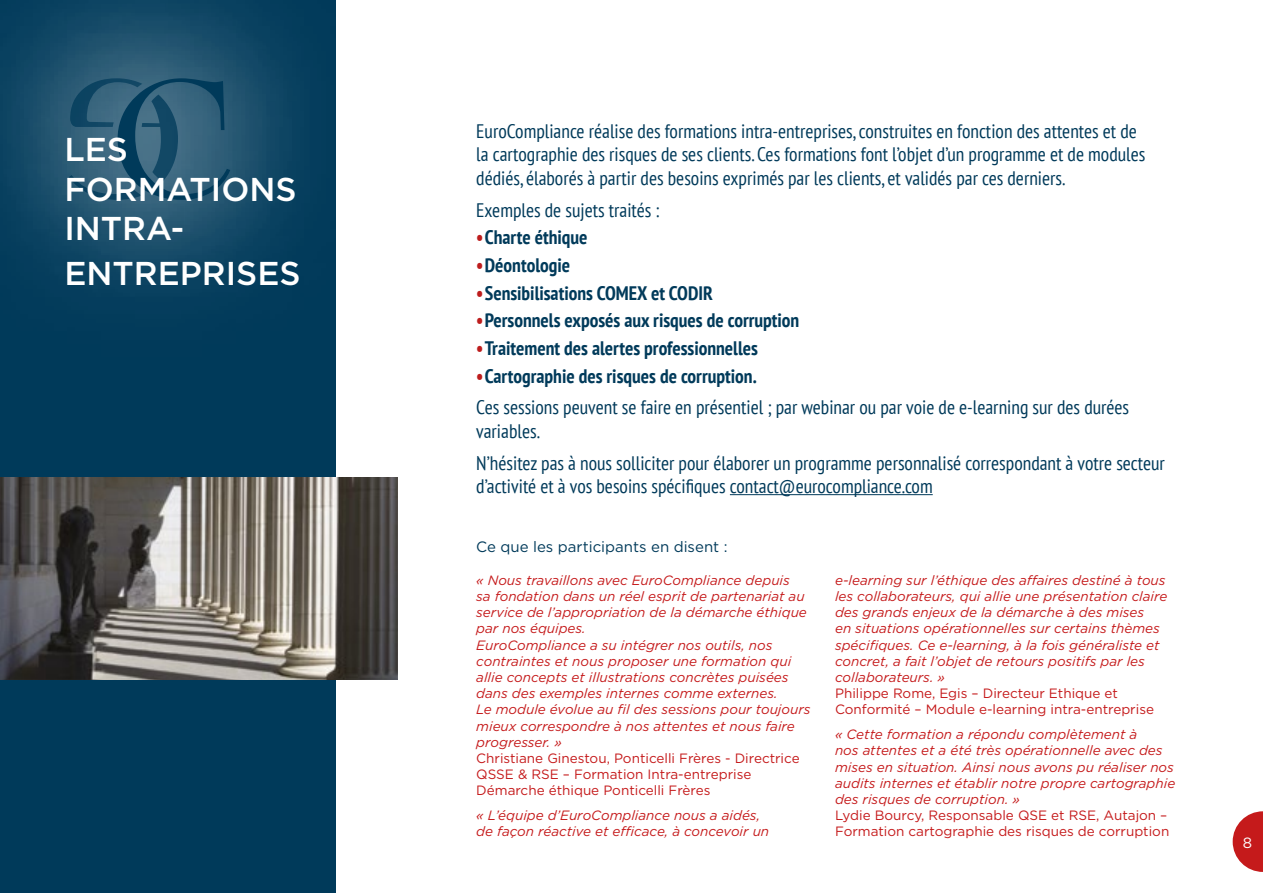
<style>
.page{position:relative;width:1263px;height:893px;background:#fff}
.page>*{position:absolute;margin:0;border:0;box-sizing:border-box;transform-origin:0 0}
.t1{font:500 33px/39.6px "Gotham";color:#fff}
.t2{font:condensed 19.5px/23.4px "PT Sans";color:#003a5a}
.t3{font:700 condensed 19.5px "PT Sans";color:#003a5a}
.t4{font:15px "Gotham";color:#003a5a}
.t5{font:14.85px "Gotham";color:#fff}
.t6{font:italic 13.5px/16.2px "Gotham";color:#c51a1b}
.t7{font:13.5px/16.2px "Gotham";color:#c51a1b}
.s1{color:#bd1d1d}
.s2{font-weight:700;color:#bd1d1d}
.s3{font-weight:700}
</style>
<div class="page">
<div style="left:0;top:0;width:336px;height:893px;background:#003a5a"></div>
<div style="left:0;top:0;width:397px;height:390px;background:#fff;opacity:.75"></div>
<div style="left:0;top:0;width:352px;height:325px;background:#fff;opacity:.75"></div>
<svg style="left:69px;top:78px;width:161px;height:122px"></svg>
<svg style="left:1233px;top:811px;width:30px;height:61px"></svg>
<hr style="left:730px;top:494px;width:203px;height:1px;background:#003a5a">
<img style="left:0;top:477px;width:398px;height:202px">
<h1 class="t1" style="left:64px;top:129px;width:234px">LES<br>FORMATIONS<br>INTRA-</h1>
<h1 class="t1" style="left:64px;top:253px;width:238px">ENTREPRISES</h1>
<p class="t2" style="left:476px;top:119px;width:671px">EuroCompliance réalise des formations intra-entreprises, construites en fonction des attentes et de la cartographie des risques de ses clients. Ces formations font l’objet d’un programme et de modules dédiés, élaborés à partir des besoins exprimés par les clients, et validés par ces derniers.</p>
<h2 class="t2" style="left:476px;top:198px;width:185px">Exemples de sujets traités :</h2>
<h2 class="t3" style="left:476px;top:224px;width:113px"><span class="s1">•</span>Charte éthique</h2>
<h2 class="t3" style="left:476px;top:252px;width:95px"><span class="s1">•</span>Déontologie</h2>
<h2 class="t3" style="left:476px;top:280px;width:238px"><span class="s1">•</span>Sensibilisations COMEX et CODIR</h2>
<h2 class="t3" style="left:476px;top:307px;width:325px"><span class="s1">•</span>Personnels exposés aux risques de corruption</h2>
<h2 class="t3" style="left:476px;top:335px;width:283px"><span class="s1">•</span>Traitement des alertes professionnelles</h2>
<h2 class="t2" style="left:476px;top:359px;width:654px;line-height:32px"><span class="s2">•</span><span class="s3">Cartographie des risques de corruption.<br></span>Ces sessions peuvent se faire en présentiel ; par webinar ou par voie de e-learning sur des durées</h2>
<h2 class="t2" style="left:476px;top:415px;width:690px;line-height:32px">variables.<br>N’hésitez pas à nous solliciter pour élaborer un programme personnalisé correspondant à votre secteur</h2>
<h2 class="t2" style="left:476px;top:474px;width:458px">d’activité et à vos besoins spécifiques contact@eurocompliance.com</h2>
<p class="t4" style="left:476px;top:538px;width:253px">Ce que les participants en disent :</p>
<p class="t6" style="left:476px;top:572px;width:336px">« Nous travaillons avec EuroCompliance depuis<br>sa fondation dans un réel esprit de partenariat au service de l’appropriation de la démarche éthique par nos équipes.<br>EuroCompliance a su intégrer nos outils, nos contraintes et nous proposer une formation qui allie concepts et illustrations concrètes puisées dans des exemples internes comme externes.<br>Le module évolue au fil des sessions pour toujours mieux correspondre à nos attentes et nous faire progresser. »</p>
<p class="t7" style="left:476px;top:750px;width:325px">Christiane Ginestou, Ponticelli Frères - Directrice<br>QSSE &amp; RSE – Formation Intra-entreprise<br>Démarche éthique Ponticelli Frères</p>
<p class="t6" style="left:476px;top:807px;width:294px">« L’équipe d’EuroCompliance nous a aidés, de façon réactive et efficace, à concevoir un</p>
<p class="t6" style="left:835px;top:572px;width:334px">e-learning sur l’éthique des affaires destiné à tous les collaborateurs, qui allie une présentation claire des grands enjeux de la démarche à des mises<br>en situations opérationnelles sur certains thèmes spécifiques. Ce e-learning, à la fois généraliste et concret, a fait l’objet de retours positifs par les collaborateurs. »</p>
<p class="t7" style="left:835px;top:685px;width:320px">Philippe Rome, Egis – Directeur Ethique et<br>Conformité – Module e-learning intra-entreprise</p>
<p class="t6" style="left:835px;top:726px;width:342px">« Cette formation a répondu complètement à<br>nos attentes et a été très opérationnelle avec des mises en situation. Ainsi nous avons pu réaliser nos audits internes et établir notre propre cartographie des risques de corruption. »</p>
<p class="t7" style="left:835px;top:807px;width:336px">Lydie Bourcy, Responsable QSE et RSE, Autajon –<br>Formation cartographie des risques de corruption</p>
<p class="t5" style="left:1243px;top:833px;width:11px">8</p>
</div>
